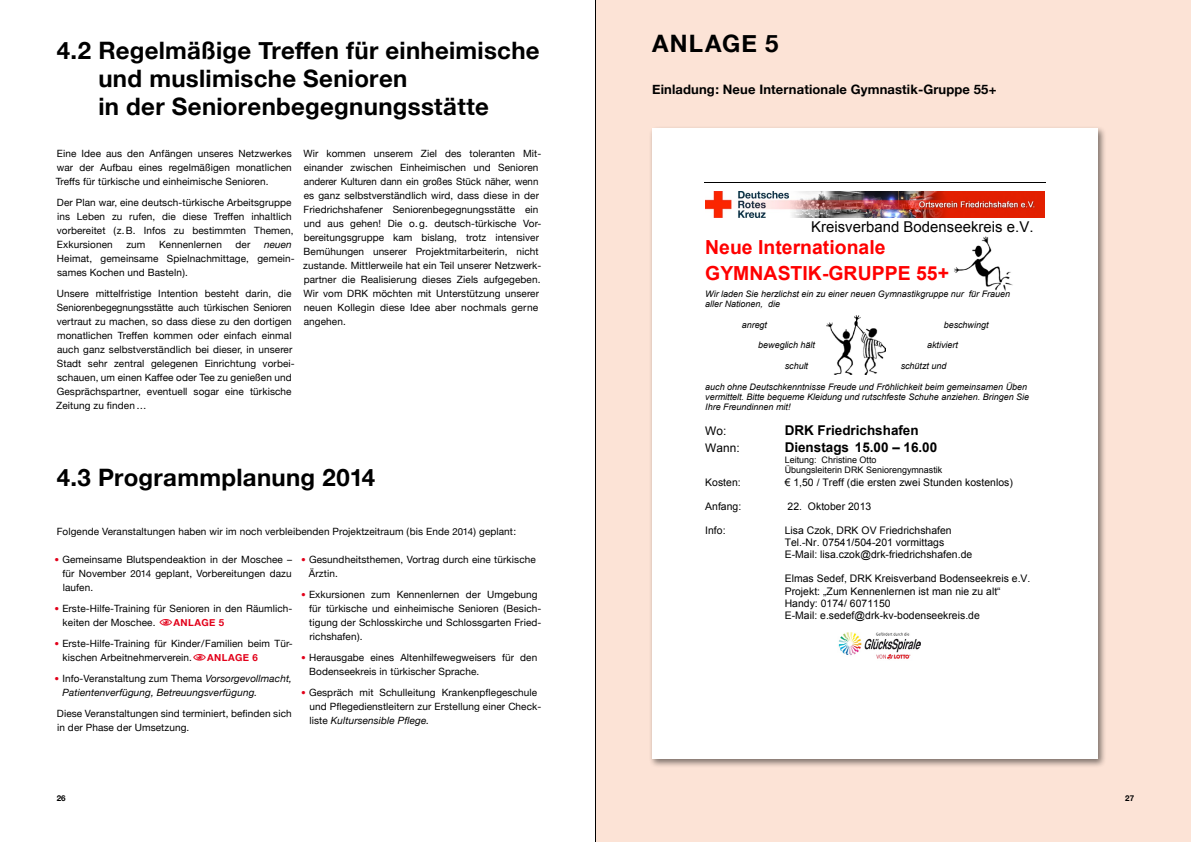
<style>
.page{position:relative;width:1191px;height:842px;background:#fff}
.page>*{position:absolute;margin:0;border:0;box-sizing:border-box;transform-origin:0 0}
.t1{font:700 24px/28px "Helvetica Neue";letter-spacing:.015em;color:#000}
.t2{font:700 19.4px/26px "Arial";color:#f00}
.t3{font:14.9px "Arial";letter-spacing:.005em;color:#000}
.t4{font:700 13.5px "Arial";color:#000}
.t5{font:700 13px "Helvetica Neue";letter-spacing:.01em;color:#000}
.t6{font:11.9px "Arial";letter-spacing:.01em;color:#000}
.t7{font:10.4px/12.1px "Arial";letter-spacing:.005em;color:#000}
.t8{font:10px/14px "Helvetica Neue";letter-spacing:.01em;color:#000}
.t9{font:italic 10px/14px "Helvetica Neue";letter-spacing:.01em;color:#000}
.t10{font:700 9.7px "Helvetica Neue";letter-spacing:.04em;color:#e2001a}
.t11{font:italic 9px/10.3px "Arial";color:#000}
.t12{font:9px/10.2px "Arial";color:#000}
.t13{font:700 8px "Helvetica Neue";color:#000}
.s1{font-size:9.7px}
.s2{font-size:15px;color:#e2001a}
.s3{font-style:normal;font-size:15px;color:#e2001a}
.s4{font-style:normal}
.s5{font-style:italic}
</style>
<div class="page">
<div style="left:595px;top:0;width:596px;height:842px;background:#fce3d6"></div>
<div style="left:649px;top:126px;width:457px;height:642px;background:#000;opacity:.5"></div>
<div style="left:652px;top:129px;width:445px;height:630px;background:#fff"></div>
<img style="left:954px;top:236px;width:59px;height:55px">
<img style="left:827px;top:315px;width:58px;height:60px">
<hr style="left:704px;top:182px;width:341px;height:1px;background:#000">
<img style="left:705px;top:192px;width:339px;height:26px">
<img style="left:838px;top:633px;width:82px;height:27px">
<hr style="left:595px;top:0;width:1px;height:842px;background:#000">
<h1 class="t1" style="left:98px;top:37px;width:443px;text-indent:-42px">4.2 Regelmäßige Treffen für einheimische und muslimische Senioren<br>in der Seniorenbegegnungsstätte</h1>
<p class="t8" style="left:56px;top:147px;width:237px;text-align:justify">Eine I dee aus den Anfängen unseres Netzwerkes war der Aufbau eines regelmäßigen monatlichen Treffs für türkische und einheimische Senioren.</p>
<p class="t8" style="left:57px;top:196px;width:238px">Der Plan war, eine deutsch-türkische Arbeitsgruppe ins Leben zu rufen, die diese Treffen inhaltlich vorbereitet ( z.B. Infos zu bestimmten Themen, Exkursionen</p>
<p class="t8" style="left:303px;top:147px;width:240px">Wir kommen unserem Ziel des toleranten Mit&shy;einander zwischen Einheimischen und Senioren anderer Kulturen dann ein großes Stück näher, wenn es ganz selbstverständlich wird, dass diese in der Friedrichshafener Seniorenbegegnungsstätte ein und aus gehen ! Die o. g. deutsch-türkische Vor&shy;bereitungsgruppe kam bislang, trotz intensiver Bemühungen unserer Projektmitarbeiterin, nicht zustande. Mittlerweile hat ein Teil unserer Netzwerk&shy;partner die Realisierung dieses Ziels aufgegeben.<br>Wir vom DRK möchten mit Unterstützung unserer neuen Kollegin diese Idee aber nochmals gerne angehen.</p>
<p class="t8" style="left:126px;top:238px;width:21px">zum</p>
<p class="t8" style="left:159px;top:238px;width:64px">Kennenlernen</p>
<p class="t8" style="left:235px;top:238px;width:16px">der</p>
<p class="t9" style="left:264px;top:238px;width:29px">neuen</p>
<p class="t8" style="left:57px;top:252px;width:238px">Heimat, gemeinsame Spielnachmittage, gemein&shy;sames Kochen und Basteln ).</p>
<p class="t8" style="left:56px;top:287px;width:240px">Unsere mittelfristige I ntention besteht darin, die Seniorenbegegnungsstätte auch türkischen Senioren vertraut zu machen, so dass diese zu den dortigen monatlichen Treffen kommen oder einfach einmal auch ganz selbstverständlich bei dieser, in unserer Stadt sehr zentral gelegenen Einrichtung vorbei&shy;schauen, um einen Kaffee oder Tee zu genießen und Gesprächspartner, eventuell sogar eine türkische Zeitung zu finden…</p>
<h1 class="t1" style="left:57px;top:464px;width:320px">4.3 Programmplanung 2014</h1>
<p class="t8" style="left:57px;top:525px;width:461px">Folgende Veranstaltungen haben wir im noch verbleibenden Projektzeitraum ( bis Ende <span class="s1">2014</span> ) geplant :</p>
<p class="t8" style="left:63px;top:553px;width:231px;text-align:justify;text-indent:-8px"><span class="s2">•</span> Gemeinsame Blutspendeaktion in der Moschee – für November <span class="s1">2014</span> geplant, Vorbereitungen dazu laufen.</p>
<p class="t8" style="left:63px;top:602px;width:231px;text-indent:-9px"><span class="s2">•</span> Erste-H ilfe-Training für Senioren in den Räumlich&shy;keiten der Moschee.</p>
<p class="t10" style="left:174px;top:615px;width:34px">Anlage</p>
<p class="t10" style="left:219px;top:615px;width:7px">5</p>
<p class="t8" style="left:63px;top:637px;width:231px;text-indent:-9px"><span class="s2">•</span> Erste-Hilfe-Training für Kinder / Familien beim Tür&shy;kischen Arbeitnehmerverein.</p>
<p class="t10" style="left:207px;top:650px;width:34px">Anlage</p>
<p class="t10" style="left:252px;top:650px;width:7px">6</p>
<p class="t9" style="left:63px;top:672px;width:231px;text-indent:-9px"><span class="s3">•</span> <span class="s4">I nfo-Veranstaltung zum Thema</span> Vorsorgevollmacht,<br>Patientenverfügung, Betreuungsverfügung.</p>
<p class="t8" style="left:57px;top:707px;width:236px">Diese Veranstaltungen sind terminiert, befinden sich in der Phase der Umsetzung.</p>
<p class="t8" style="left:309px;top:553px;width:228px;text-indent:-8px"><span class="s2">•</span> Gesundheitsthemen, Vortrag durch eine türkische<br>Ärztin.</p>
<p class="t8" style="left:309px;top:588px;width:234px;text-indent:-8px"><span class="s2">•</span> Exkursionen zum Kennenlernen der Umgebung für türkische und einheimische Senioren ( Besich&shy;tigung der Schlosskirche und Schlossgarten Fried&shy;richshafen ).</p>
<p class="t8" style="left:309px;top:651px;width:229px;text-indent:-8px"><span class="s2">•</span> H erausgabe eines Altenhilfewegweisers für den<br>Bodenseekreis in türkischer Sprache.</p>
<p class="t8" style="left:309px;top:686px;width:233px;text-indent:-9px"><span class="s2">•</span> Gespräch mit Schulleitung Krankenpflegeschule und Pflegedienstleitern zur Erstellung einer Check&shy;liste <span class="s5">Kultursensible Pflege.</span></p>
<h1 class="t1" style="left:652px;top:30px;width:128px">Anlage 5</h1>
<h3 class="t5" style="left:652px;top:79px;width:346px">Einladung : Neue Internationale Gymnastik-Gruppe 55+</h3>
<h3 class="t3" style="left:811px;top:217px;width:224px">Kreisverband Bodenseekreis e.V.</h3>
<h2 class="t2" style="left:705px;top:235px;width:245px">Neue Internationale<br>GYMNASTIK-GRUPPE 55+</h2>
<p class="t11" style="left:705px;top:288px;width:306px">Wir laden Sie herzlichst ein zu einer neuen Gymnastikgruppe nur für Frauen aller Nationen, die</p>
<p class="t11" style="left:741px;top:319px;width:27px">anregt</p>
<p class="t11" style="left:943px;top:319px;width:46px">beschwingt</p>
<p class="t11" style="left:758px;top:340px;width:58px">beweglich hält</p>
<p class="t11" style="left:927px;top:340px;width:32px">aktiviert</p>
<p class="t11" style="left:784px;top:361px;width:25px">schult</p>
<p class="t11" style="left:900px;top:361px;width:47px">schützt und</p>
<p class="t11" style="left:705px;top:381px;width:325px">auch ohne Deutschkenntnisse Freude und Fröhlichkeit beim gemeinsamen Üben vermittelt. Bitte bequeme Kleidung und rutschfeste Schuhe anziehen. Bringen Sie<br>Ihre Freundinnen mit!</p>
<p class="t6" style="left:705px;top:423px;width:23px">Wo:</p>
<h3 class="t4" style="left:784px;top:421px;width:135px">DRK Friedrichshafen</h3>
<p class="t6" style="left:705px;top:440px;width:36px">Wann:</p>
<h3 class="t4" style="left:784px;top:438px;width:154px">Dienstags 15.00 – 16.00</h3>
<p class="t12" style="left:784px;top:455px;width:159px">Leitung: Christine Otto<br>Übungsleiterin DRK Seniorengymnastik</p>
<p class="t7" style="left:705px;top:476px;width:37px">Kosten:</p>
<p class="t7" style="left:784px;top:476px;width:230px">€ 1,50 / Treff (die ersten zwei Stunden kostenlos)</p>
<p class="t7" style="left:705px;top:501px;width:38px">Anfang:</p>
<p class="t7" style="left:787px;top:501px;width:85px">22. Oktober 2013</p>
<p class="t7" style="left:705px;top:525px;width:22px">Info:</p>
<p class="t7" style="left:784px;top:525px;width:189px">Lisa Czok, DRK OV Friedrichshafen<br>Tel.-Nr. 07541/504-201 vormittags<br>E-Mail: lisa.czok@drk-friedrichshafen.de</p>
<p class="t7" style="left:784px;top:573px;width:247px">Elmas Sedef, DRK Kreisverband Bodenseekreis e.V.<br>Projekt: „Zum Kennenlernen ist man nie zu alt“ Handy: 0174/ 6071150<br>E-Mail: e.sedef@drk-kv-bodenseekreis.de</p>
<p class="t13" style="left:57px;top:792px;width:10px">26</p>
<p class="t13" style="left:1125px;top:792px;width:10px">27</p>
</div>
